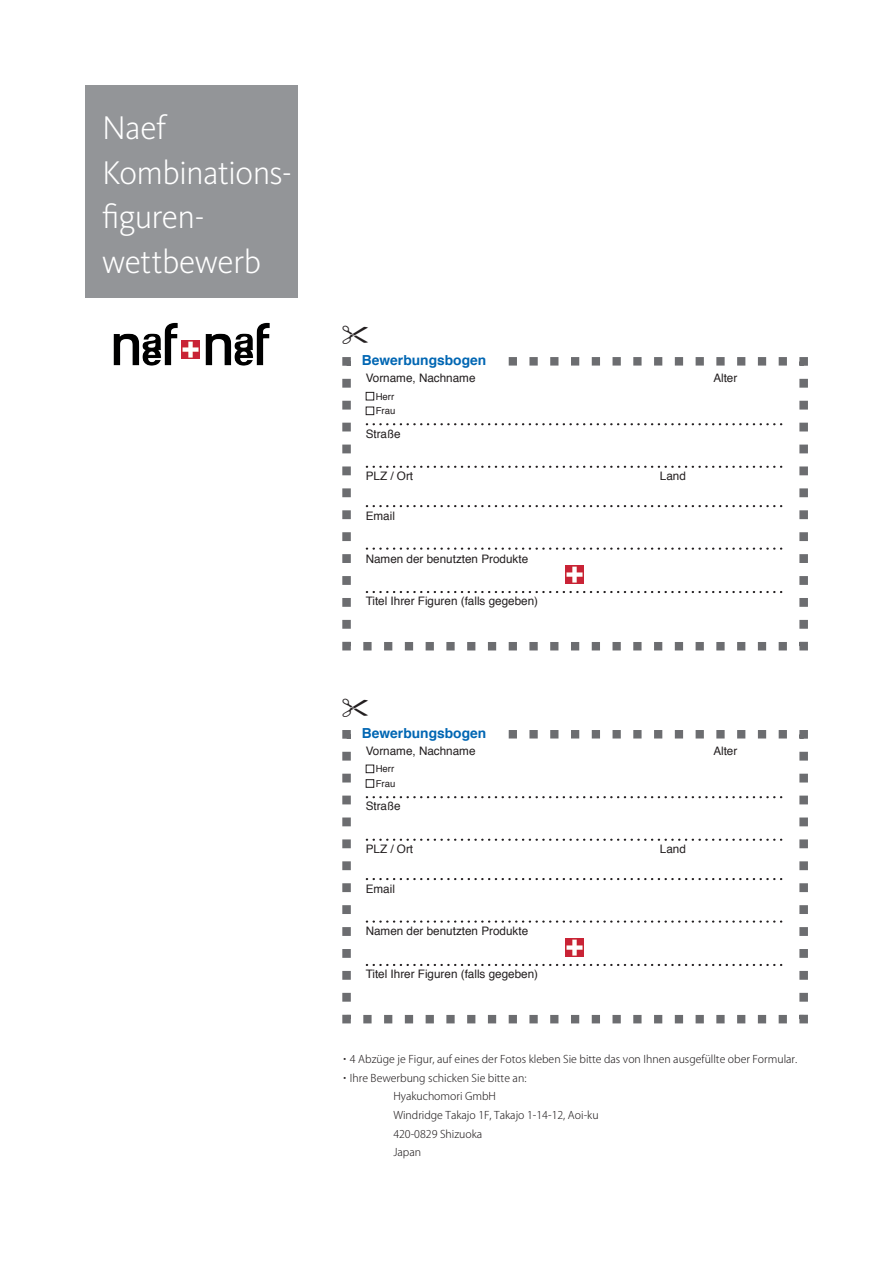
<style>
.page{position:relative;width:893px;height:1263px;background:#fff}
.page>*{position:absolute;margin:0;border:0;box-sizing:border-box;transform-origin:0 0}
.t1{font:300 34.05px "Kievit OT";letter-spacing:-.02em;color:#fff}
.t2{font:700 13.8px "Helvetica";color:#0166b3}
.t3{font:11.7px "Helvetica";color:#231f20}
.t4{font:300 10.65px "Koz Go Std";color:#231f20}
.t5{font:9.6px "Helvetica";color:#231f20}
</style>
<div class="page">
<svg style="left:342px;top:357px;width:466px;height:294px"></svg>
<svg style="left:342px;top:730px;width:466px;height:294px"></svg>
<div style="left:85px;top:85px;width:213px;height:213px;background:#939598"></div>
<svg style="left:367px;top:591px;width:414px;height:2px"></svg>
<svg style="left:367px;top:964px;width:414px;height:2px"></svg>
<svg style="left:367px;top:423px;width:414px;height:2px"></svg>
<svg style="left:367px;top:796px;width:414px;height:2px"></svg>
<svg style="left:367px;top:466px;width:414px;height:2px"></svg>
<svg style="left:367px;top:839px;width:414px;height:2px"></svg>
<svg style="left:367px;top:505px;width:414px;height:2px"></svg>
<svg style="left:367px;top:878px;width:414px;height:2px"></svg>
<svg style="left:367px;top:548px;width:414px;height:2px"></svg>
<svg style="left:367px;top:920px;width:414px;height:3px"></svg>
<img style="left:565px;top:565px;width:18px;height:18px">
<img style="left:182px;top:340px;width:18px;height:19px">
<img style="left:565px;top:938px;width:18px;height:18px">
<img style="left:113px;top:322px;width:69px;height:44px">
<img style="left:205px;top:322px;width:65px;height:44px">
<div style="left:362px;top:353px;width:137px;height:19px;background:#fff"></div>
<div style="left:362px;top:726px;width:137px;height:19px;background:#fff"></div>
<div style="left:366px;top:392px;width:8px;height:8px;border:1px solid #231f20"></div>
<div style="left:366px;top:765px;width:8px;height:8px;border:1px solid #231f20"></div>
<div style="left:366px;top:407px;width:8px;height:8px;border:1px solid #231f20"></div>
<div style="left:366px;top:779px;width:8px;height:9px;border:1px solid #231f20"></div>
<p class="t1" style="left:102px;top:109px;width:66px">Naef</p>
<p class="t1" style="left:102px;top:153px;width:192px">Kombinations-</p>
<p class="t1" style="left:102px;top:198px;width:104px">figuren-</p>
<p class="t1" style="left:102px;top:243px;width:161px">wettbewerb</p>
<p class="t2" style="left:362px;top:349px;width:126px">Bewerbungsbogen</p>
<p class="t3" style="left:366px;top:369px;width:111px">Vorname, Nachname</p>
<p class="t5" style="left:376px;top:389px;width:20px">Herr</p>
<p class="t5" style="left:376px;top:403px;width:21px">Frau</p>
<p class="t3" style="left:366px;top:424px;width:37px">Straße</p>
<p class="t3" style="left:366px;top:467px;width:49px">PLZ / Ort</p>
<p class="t3" style="left:366px;top:507px;width:31px">Email</p>
<p class="t3" style="left:366px;top:550px;width:164px">Namen der benutzten Produkte</p>
<p class="t3" style="left:366px;top:592px;width:174px">Titel Ihrer Figuren (falls gegeben(</p>
<p class="t2" style="left:362px;top:722px;width:126px">Bewerbungsbogen</p>
<p class="t3" style="left:366px;top:742px;width:111px">Vorname, Nachname</p>
<p class="t5" style="left:376px;top:761px;width:20px">Herr</p>
<p class="t5" style="left:376px;top:776px;width:21px">Frau</p>
<p class="t3" style="left:366px;top:797px;width:37px">Straße</p>
<p class="t3" style="left:366px;top:840px;width:49px">PLZ / Ort</p>
<p class="t3" style="left:366px;top:880px;width:31px">Email</p>
<p class="t3" style="left:366px;top:922px;width:164px">Namen der benutzten Produkte</p>
<p class="t3" style="left:366px;top:964px;width:174px">Titel Ihrer Figuren (falls gegeben(</p>
<p class="t3" style="left:713px;top:369px;width:26px">Alter</p>
<p class="t3" style="left:660px;top:467px;width:28px">Land</p>
<p class="t3" style="left:713px;top:742px;width:26px">Alter</p>
<p class="t3" style="left:660px;top:840px;width:28px">Land</p>
<p class="t4" style="left:339px;top:1052px;width:459px">・4 Abzüge je Figur, auf eines der Fotos kleben Sie bitte das von Ihnen ausgefüllte ober Formular.</p>
<p class="t4" style="left:339px;top:1071px;width:189px">・Ihre Bewerbung schicken Sie bitte an:</p>
<p class="t4" style="left:393px;top:1090px;width:104px">Hyakuchomori GmbH</p>
<p class="t4" style="left:393px;top:1108px;width:207px">Windridge Takajo , F1 Takajo 1-14-12, Aoi-ku</p>
<p class="t4" style="left:393px;top:1127px;width:90px">420-0829 Shizuoka</p>
<p class="t4" style="left:393px;top:1145px;width:29px">Japan</p>
</div>
